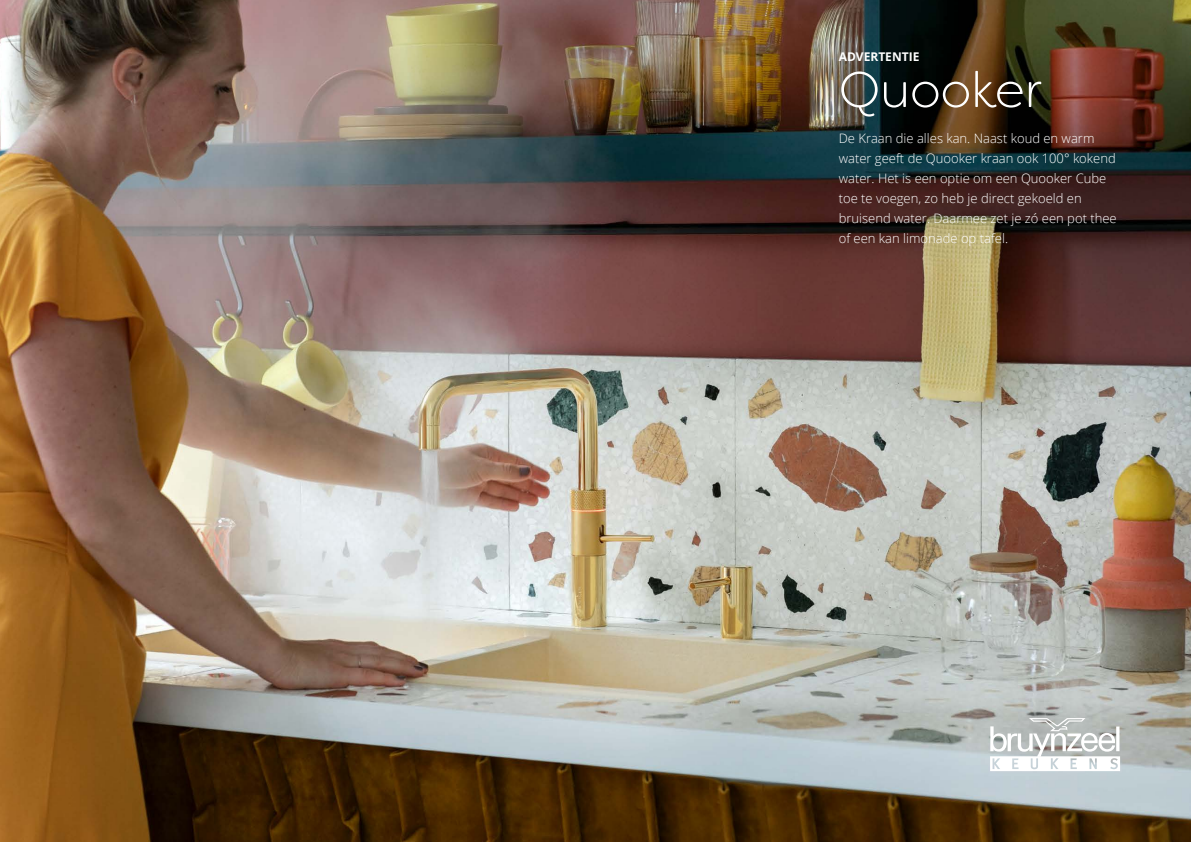
<style>
.page{position:relative;width:1191px;height:842px;background:#fff}
.page>*{position:absolute;margin:0;border:0;box-sizing:border-box;transform-origin:0 0}
.t1{font:300 50px "Filson Soft";color:#fff}
.t2{font:300 13px/20px "Open Sans";color:#fff}
.t3{font:700 12px "Open Sans";color:#fff}
</style>
<div class="page">
<img style="left:0;top:0;width:1191px;height:842px">
<svg style="left:990px;top:718px;width:130px;height:53px"></svg>
<p class="t3" style="left:838px;top:48px;width:82px">ADVERTENTIE</p>
<h1 class="t1" style="left:838px;top:59px;width:204px">Quooker</h1>
<p class="t2" style="left:838px;top:128px;width:279px">De Kraan die alles kan. Naast koud en warm water geeft de Quooker kraan ook 100° kokend water. Het is een optie om een Quooker Cube toe te voegen, zo heb je direct gekoeld en bruisend water. Daarmee zet je zó een pot thee of een kan limonade op tafel.</p>
</div>
